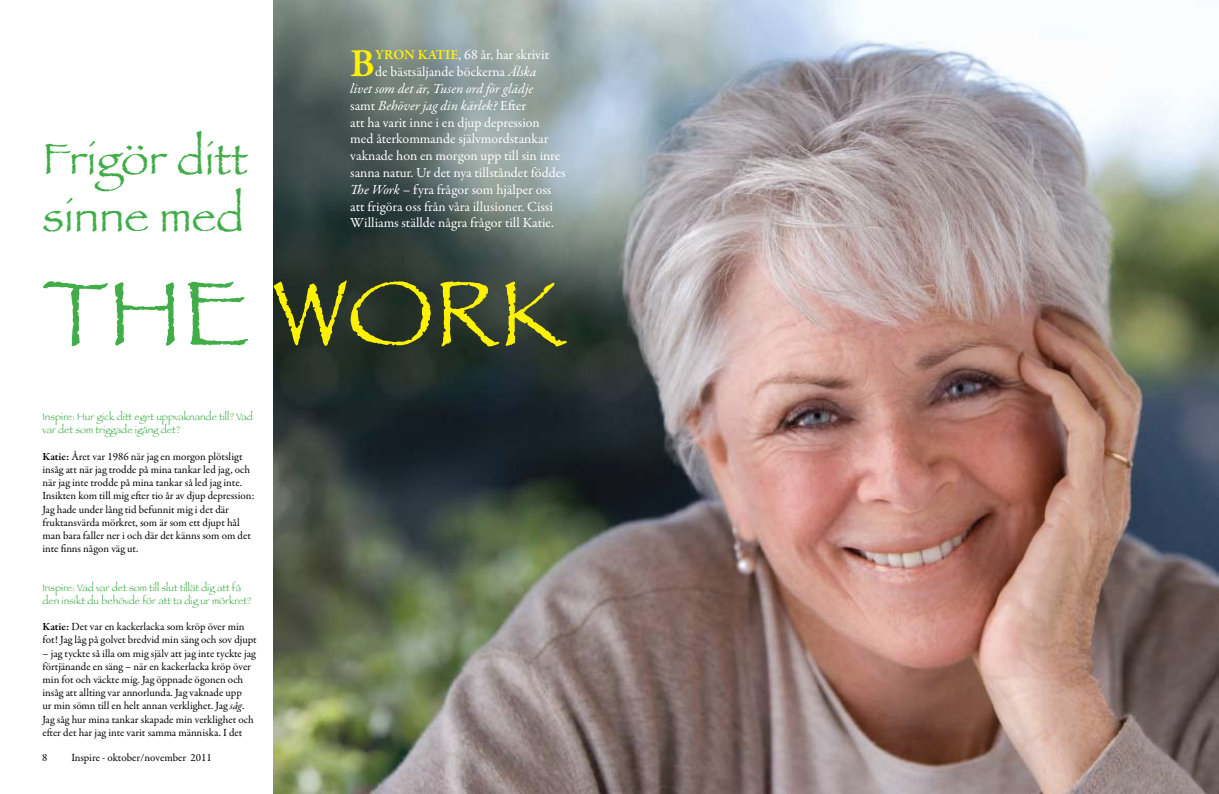
<style>
.page{position:relative;width:1219px;height:794px;background:#fff}
.page>*{position:absolute;margin:0;border:0;box-sizing:border-box;transform-origin:0 0}
.t1{font:95px "Papyrus";color:#fff200}
.t2{font:46px/57.6px "Papyrus";color:#41ad49}
.t3{font:600 40.3px "Garamond Premr Pro";color:#fff200}
.t4{font:14px "Garamond Premr Pro";letter-spacing:-.005em;color:#fff}
.t5{font:italic 14px "Garamond Premr Pro";color:#fff}
.t6{font:11px/13.2px "Garamond Premr Pro";letter-spacing:-.005em;color:#000}
.t7{font:10px/13.2px "Papyrus";color:#41ad49}
.s1{font-weight:600;color:#fff200}
.s2{font-style:italic}
.s3{font-style:normal}
.s4{color:#41ad49}
.s5{font-weight:600}
</style>
<div class="page">
<img style="left:273px;top:0;width:946px;height:794px">
<h2 class="t2" style="left:43px;top:129px;width:207px">Frigör ditt sinne med</h2>
<h3 class="t3" style="left:350px;top:39px;width:26px">B</h3>
<p class="t4" style="left:375px;top:46px;width:175px"><span class="s1">YRON KATIE</span>, 68 år, har skrivit</p>
<p class="t4" style="left:375px;top:63px;width:163px">de bästsäljande böckerna <span class="s2">Älska</span></p>
<p class="t5" style="left:350px;top:80px;width:184px">livet som det är, Tusen ord för glädje</p>
<p class="t5" style="left:350px;top:97px;width:177px"><span class="s3">samt</span> Behöver jag din kärlek? <span class="s3">Efter</span></p>
<p class="t4" style="left:350px;top:114px;width:191px">att ha varit inne i en djup depression</p>
<p class="t4" style="left:350px;top:130px;width:200px">med återkommande självmordstankar</p>
<p class="t4" style="left:350px;top:147px;width:212px">vaknade hon en morgon upp till sin inre</p>
<p class="t4" style="left:350px;top:164px;width:217px">sanna natur. Ur det nya tillståndet föddes</p>
<p class="t4" style="left:350px;top:181px;width:203px"><span class="s2">The Work</span> – fyra frågor som hjälper oss</p>
<p class="t4" style="left:350px;top:198px;width:204px">att frigöra oss från våra illusioner. Cissi</p>
<p class="t4" style="left:350px;top:214px;width:205px">Williams ställde några frågor till Katie.</p>
<h1 class="t1" style="left:43px;top:256px;width:526px"><span class="s4">THE</span> WORK</h1>
<p class="t7" style="left:43px;top:410px;width:212px">Inspire: Hur gick ditt eget uppvaknande till? Vad var det som triggade igång det?</p>
<p class="t6" style="left:43px;top:450px;width:214px"><span class="s5">Katie:</span> Året var 1986 när jag en morgon plötsligt insåg att när jag trodde på mina tankar led jag, och när jag inte trodde på mina tankar så led jag inte.<br>Insikten kom till mig efter tio år av djup depression:<br>Jag hade under lång tid befunnit mig i det där fruktansvärda mörkret, som är som ett djupt hål man bara faller ner i och där det känns som om det inte finns någon väg ut.</p>
<p class="t7" style="left:43px;top:580px;width:211px">Inspire: Vad var det som till slut tillät dig att få den insikt du behövde för att ta dig ur mörkret?</p>
<p class="t6" style="left:43px;top:620px;width:216px"><span class="s5">Katie:</span> Det var en kackerlacka som kröp över min fot! Jag låg på golvet bredvid min säng och sov djupt</p>
<p class="t6" style="left:43px;top:647px;width:215px">– jag tyckte så illa om mig själv att jag inte tyckte jag förtjänande en säng – när en kackerlacka kröp över min fot och väckte mig. Jag öppnade ögonen och insåg att allting var annorlunda. Jag vaknade upp<br>ur min sömn till en helt annan verklighet. Jag <span class="s2">såg</span>.<br>Jag såg hur mina tankar skapade min verklighet och efter det har jag inte varit samma människa. I det</p>
<p class="t6" style="left:42px;top:751px;width:7px">8</p>
<p class="t6" style="left:71px;top:751px;width:142px">Inspire - oktober/november 2011</p>
</div>
